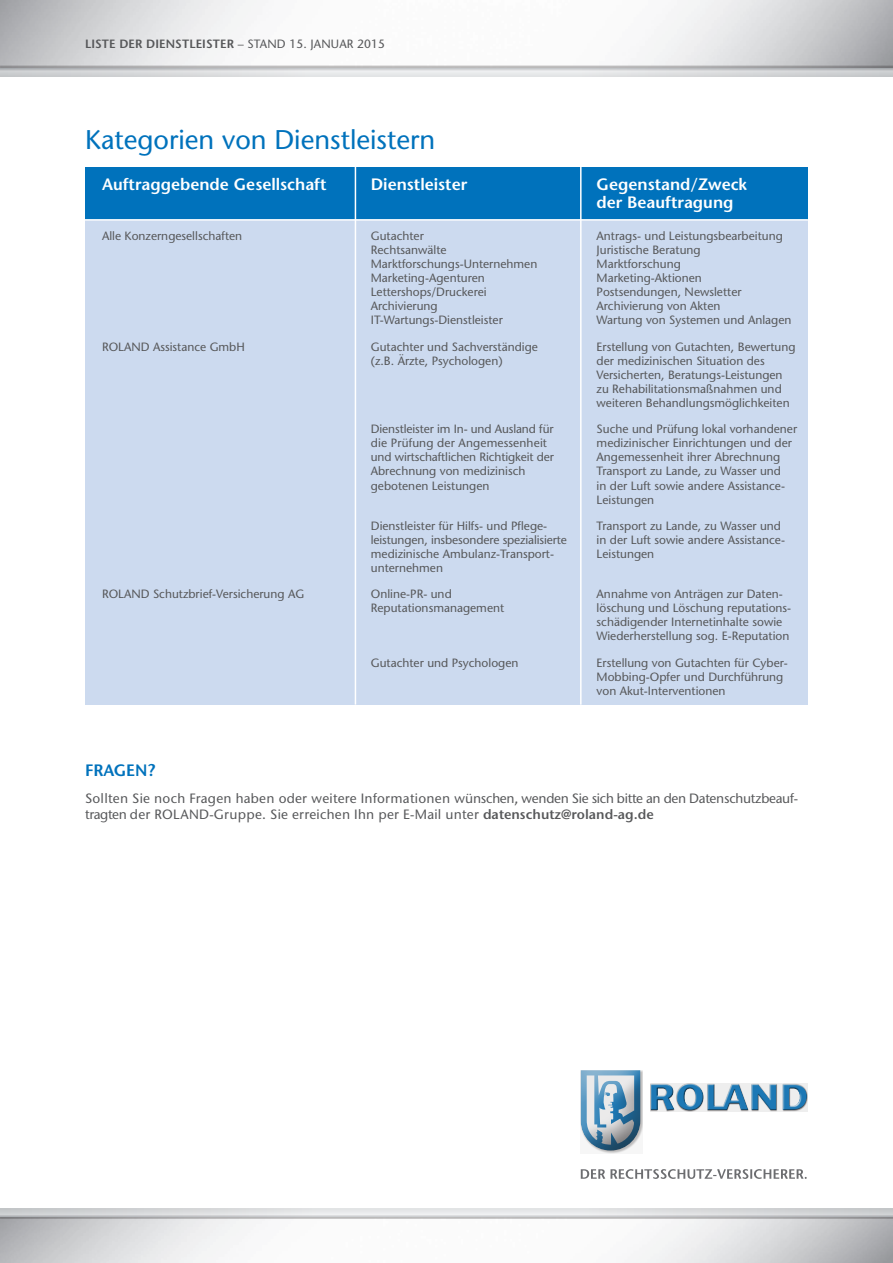
<style>
.page{position:relative;width:893px;height:1263px;background:#fff}
.page>*{position:absolute;margin:0;border:0;box-sizing:border-box;transform-origin:0 0}
.t1{font:27px "Stone Sans";color:#0072bc}
.t2{font:600 16.5px/18px "Stone Sans";color:#fff}
.t3{font:600 16.5px "Stone Sans ITC Std";color:#0072bc}
.t4{font:500 13.5px/16.2px "Stone Sans ITC Std";letter-spacing:.02em;color:#57585a}
.t5{font:12px/14.1px "Stone Sans";color:#57585a}
.t6{font:600 12px "Stone Sans";letter-spacing:.01em;color:#57585a}
.s1{font-weight:400}
.s2{font-weight:600}
</style>
<div class="page">
<div style="left:0;top:65px;width:893px;height:10px;background:#231f20;opacity:.3"></div>
<svg style="left:0;top:68px;width:893px;height:9px"></svg>
<div style="left:0;top:1209px;width:893px;height:10px;background:#231f20;opacity:.3"></div>
<svg style="left:0;top:1208px;width:893px;height:8px"></svg>
<div style="left:85px;top:202px;width:723px;height:503px;background:#ccdaef"></div>
<div style="left:85px;top:167px;width:723px;height:53px;background:#0072bc"></div>
<hr style="left:355px;top:167px;width:1px;height:538px;background:#fff">
<hr style="left:580px;top:167px;width:2px;height:538px;background:#fff">
<hr style="left:85px;top:219px;width:723px;height:2px;background:#fff">
<svg style="left:650px;top:1083px;width:156px;height:1px"></svg>
<svg style="left:650px;top:1084px;width:157px;height:27px"></svg>
<svg style="left:641px;top:1070px;width:2px;height:64px"></svg>
<svg style="left:599px;top:1151px;width:25px;height:3px"></svg>
<svg style="left:580px;top:1070px;width:61px;height:81px"></svg>
<svg style="left:581px;top:1169px;width:226px;height:10px"></svg>
<p class="t6" style="left:85px;top:36px;width:238px">LISTE DER DIENSTLEISTER <span class="s1">– Stand 15. JANUAR</span></p>
<p class="t5" style="left:357px;top:36px;width:29px">2015</p>
<h1 class="t1" style="left:85px;top:123px;width:352px">Kategorien von Dienstleistern</h1>
<h2 class="t2" style="left:102px;top:175px;width:226px">Auftraggebende Gesellschaft</h2>
<h2 class="t2" style="left:371px;top:175px;width:98px">Dienstleister</h2>
<h2 class="t2" style="left:597px;top:175px;width:152px">Gegenstand/Zweck der Beauftragung</h2>
<p class="t5" style="left:102px;top:229px;width:142px">Alle Konzerngesellschaften</p>
<p class="t5" style="left:371px;top:229px;width:55px">Gutachter</p>
<p class="t5" style="left:597px;top:229px;width:188px">Antrags- und Leistungsbearbeitung</p>
<p class="t5" style="left:371px;top:243px;width:77px">Rechtsanwälte</p>
<p class="t5" style="left:597px;top:243px;width:106px">Juristische Beratung</p>
<p class="t5" style="left:371px;top:257px;width:168px">Marktforschungs-Unternehmen</p>
<p class="t5" style="left:597px;top:257px;width:86px">Marktforschung</p>
<p class="t5" style="left:371px;top:271px;width:116px">Marketing-Agenturen</p>
<p class="t5" style="left:597px;top:271px;width:107px">Marketing-Aktionen</p>
<p class="t5" style="left:371px;top:285px;width:118px">Lettershops/Druckerei</p>
<p class="t5" style="left:597px;top:285px;width:147px">Postsendungen, Newsletter</p>
<p class="t5" style="left:371px;top:299px;width:68px">Archivierung</p>
<p class="t5" style="left:597px;top:299px;width:125px">Archivierung von Akten</p>
<p class="t5" style="left:371px;top:313px;width:134px">IT-Wartungs-Dienstleister</p>
<p class="t5" style="left:597px;top:313px;width:196px">Wartung von Systemen und Anlagen</p>
<p class="t5" style="left:102px;top:339px;width:32px">ROLAND</p>
<p class="t5" style="left:153px;top:339px;width:93px">Assistance GmbH</p>
<p class="t5" style="left:371px;top:339px;width:169px">Gutachter und Sachverständige</p>
<p class="t5" style="left:597px;top:339px;width:200px">Erstellung von Gutachten, Bewertung</p>
<p class="t5" style="left:371px;top:353px;width:133px">(z.B. Ärzte, Psychologen)</p>
<p class="t5" style="left:597px;top:353px;width:195px">der medizinischen Situation des Versicherten, Beratungs-Leistungen zu Rehabilitationsmaßnahmen und weiteren Behandlungsmöglichkeiten</p>
<p class="t5" style="left:371px;top:422px;width:184px">Dienstleister im In- und Ausland für</p>
<p class="t5" style="left:597px;top:422px;width:202px">Suche und Prüfung lokal vorhandener</p>
<p class="t5" style="left:371px;top:436px;width:178px">die Prüfung der Angemessenheit</p>
<p class="t5" style="left:597px;top:436px;width:197px">medizinischer Einrichtungen und der</p>
<p class="t5" style="left:371px;top:450px;width:211px">und wirtschaftlichen Richtigkeit der A</p>
<p class="t5" style="left:604px;top:450px;width:178px">ngemessenheit ihrer Abrechnung</p>
<p class="t5" style="left:371px;top:464px;width:156px">Abrechnung von medizinisch</p>
<p class="t5" style="left:597px;top:464px;width:186px">Transport zu Lande, zu Wasser und</p>
<p class="t5" style="left:371px;top:478px;width:120px">gebotenen Leistungen</p>
<p class="t5" style="left:597px;top:478px;width:190px">in der Luft sowie andere Assistance-<br>Leistungen</p>
<p class="t5" style="left:371px;top:518px;width:206px">Dienstleister für Hilfs- und Pflege- T</p>
<p class="t5" style="left:602px;top:518px;width:180px">ransport zu Lande, zu Wasser und</p>
<p class="t5" style="left:371px;top:532px;width:198px">leistungen, insbesondere spezialisierte</p>
<p class="t5" style="left:597px;top:532px;width:190px">in der Luft sowie andere Assistance-</p>
<p class="t5" style="left:371px;top:547px;width:185px">medizinische Ambulanz-Transport-</p>
<p class="t5" style="left:597px;top:547px;width:59px">Leistungen</p>
<p class="t5" style="left:371px;top:561px;width:74px">unternehmen</p>
<p class="t5" style="left:102px;top:587px;width:32px">ROLAND</p>
<p class="t5" style="left:153px;top:587px;width:153px">Schutzbrief-Versicherung AG</p>
<p class="t5" style="left:371px;top:587px;width:82px">Online-PR- und</p>
<p class="t5" style="left:597px;top:587px;width:188px">Annahme von Anträgen zur Daten-</p>
<p class="t5" style="left:371px;top:601px;width:135px">Reputationsmanagement</p>
<p class="t5" style="left:597px;top:601px;width:196px">löschung und Löschung reputations&shy;schädigender Internetinhalte sowie<br>Wiederherstellung sog. E-Reputation</p>
<p class="t5" style="left:371px;top:655px;width:149px">Gutachter und Psychologen</p>
<p class="t5" style="left:597px;top:655px;width:193px">Erstellung von Gutachten für Cyber-<br>Mobbing-Opfer und Durchführung von Akut-Interventionen</p>
<h2 class="t3" style="left:85px;top:760px;width:72px">Fragen?</h2>
<p class="t4" style="left:85px;top:790px;width:715px">Sollten Sie noch Fragen haben oder weitere Informationen wünschen, wenden Sie sich bitte an den Datenschutzbeauf&shy;tragten der ROLAND-Gruppe. Sie erreichen Ihn per E-Mail unter <span class="s2">datenschutz@roland-ag.de</span></p>
</div>
